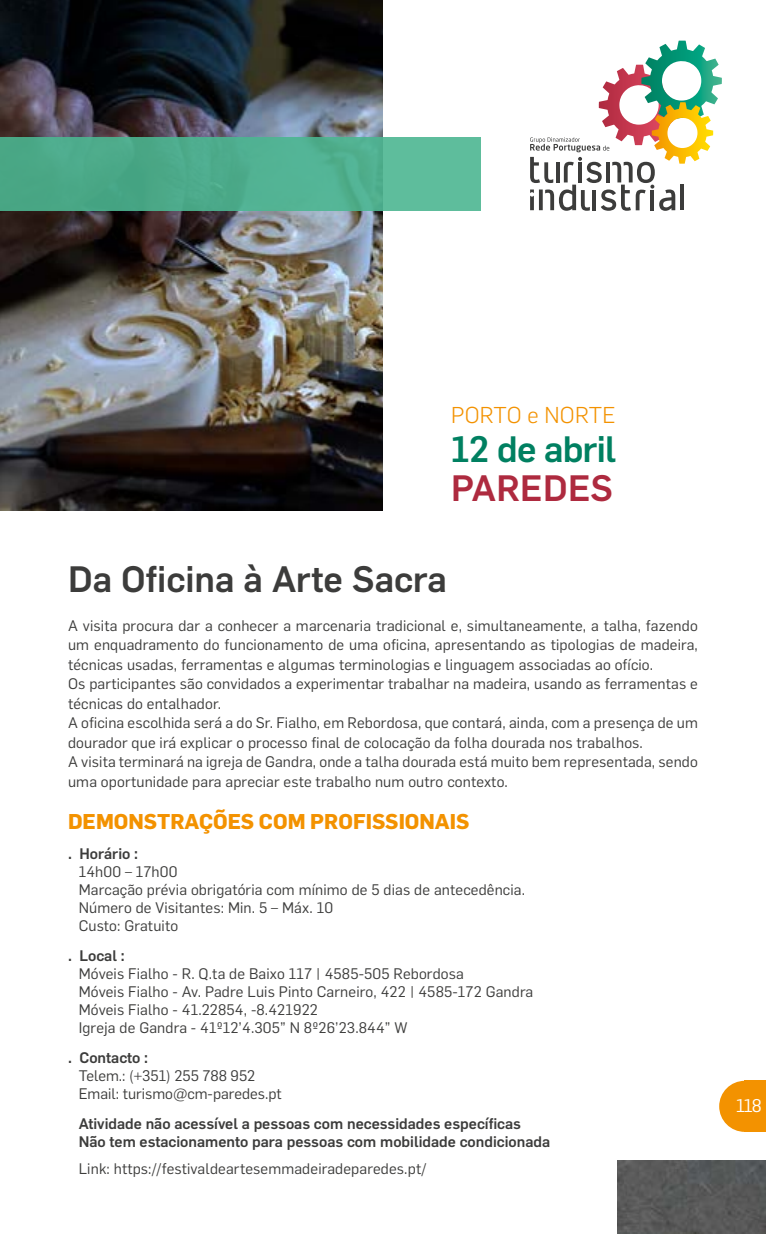
<style>
.page{position:relative;width:766px;height:1234px;background:#fff}
.page>*{position:absolute;margin:0;border:0;box-sizing:border-box;transform-origin:0 0}
.t1{font:500 36px "Flama";color:#3c3c3b}
.t2{font:500 36px "Flama";letter-spacing:-.02em;color:#008061}
.t3{font:500 36px "Flama";letter-spacing:.01em;color:#ae2a3f}
.t4{font:300 22.5px "Flama";letter-spacing:.01em;color:#f39200}
.t5{font:700 21px "Flama";color:#f39200}
.t6{font:18px "Flama";color:#fff}
.t7{font:15px/19.5px "Flama";letter-spacing:.01em;color:#3c3c3b}
.t8{font:500 15px/18px "Flama";color:#3c3c3b}
</style>
<div class="page">
<svg style="left:719px;top:1080px;width:25px;height:51px"></svg>
<div style="left:744px;top:1080px;width:21px;height:51px;background:#f39200"></div>
<img style="left:617px;top:1160px;width:148px;height:73px">
<svg style="left:530px;top:41px;width:191px;height:170px"></svg>
<img style="left:0;top:0;width:383px;height:510px">
<div style="left:0;top:137px;width:480px;height:74px;background:linear-gradient(to right,#45a382,#5cbc9c)"></div>
<h2 class="t4" style="left:451px;top:400px;width:166px">PORTO e NORTE</h2>
<h1 class="t2" style="left:451px;top:423px;width:167px">12 de abril</h1>
<h1 class="t3" style="left:451px;top:462px;width:163px">PAREDES</h1>
<h1 class="t1" style="left:68px;top:552px;width:380px">Da Oficina à Arte Sacra</h1>
<p class="t7" style="left:68px;top:614px;width:631px">A visita procura dar a conhecer a marcenaria tradicional e, simultaneamente, a talha, fazendo um enquadramento do funcionamento de uma oficina, apresentando as tipologias de madeira, técnicas usadas, ferramentas e algumas terminologias e linguagem associadas ao ofício.<br>Os participantes são convidados a experimentar trabalhar na madeira, usando as ferramentas e técnicas do entalhador.<br>A oficina escolhida será a do Sr. Fialho, em Rebordosa, que contará, ainda, com a presença de um dourador que irá explicar o processo final de colocação da folha dourada nos trabalhos.<br>A visita terminará na igreja de Gandra, onde a talha dourada está muito bem representada, sendo uma oportunidade para apreciar este trabalho num outro contexto.</p>
<h3 class="t5" style="left:68px;top:805px;width:403px">DEMONSTRAÇÕES COM PROFISSIONAIS</h3>
<p class="t8" style="left:68px;top:843px;width:72px">. Horário :</p>
<p class="t7" style="left:79px;top:861px;width:448px;line-height:18px">14h00 – 17h00<br>Marcação prévia obrigatória com mínimo de 5 dias de antecedência.<br>Número de Visitantes: Min. 5 – Máx. 10<br>Custo: Gratuito</p>
<p class="t8" style="left:68px;top:945px;width:58px">. Local :</p>
<p class="t7" style="left:79px;top:963px;width:456px;line-height:18px">Móveis Fialho - R. Q.ta de Baixo 117 | 4585-505 Rebordosa<br>Móveis Fialho - Av. Padre Luis Pinto Carneiro, 422 | 4585-172 Gandra Móveis Fialho - 41.22854, -8.421922<br>Igreja de Gandra - 41º12’4.305” N 8º26’23.844” W</p>
<p class="t8" style="left:68px;top:1047px;width:81px">. Contacto :</p>
<p class="t7" style="left:79px;top:1065px;width:204px;line-height:18px">Telem.: (+351) 255 788 952<br>Email: turismo@cm-paredes.pt</p>
<p class="t8" style="left:79px;top:1113px;width:473px">Atividade não acessível a pessoas com necessidades específicas<br>Não tem estacionamento para pessoas com mobilidade condicionada</p>
<p class="t7" style="left:79px;top:1157px;width:349px">Link: https://festivaldeartesemmadeiradeparedes.pt/</p>
<p class="t6" style="left:736px;top:1093px;width:27px">118</p>
</div>
